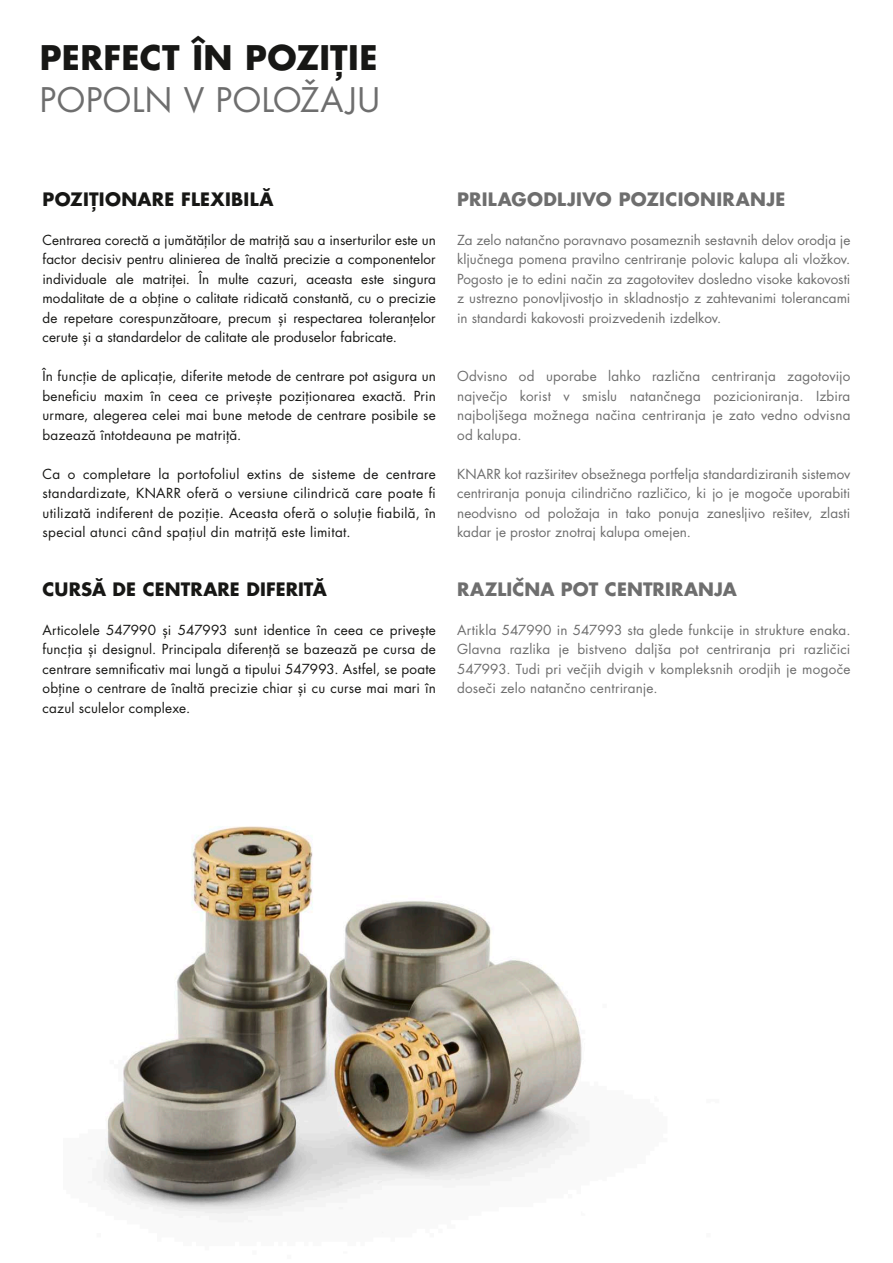
<style>
.page{position:relative;width:893px;height:1263px;background:#fff}
.page>*{position:absolute;margin:0;border:0;box-sizing:border-box;transform-origin:0 0}
.t1{font:700 33px "Futura LT Pro";letter-spacing:.01em;color:#171715}
.t2{font:33px "Futura LT Pro";letter-spacing:.015em;color:#6e6e6e}
.t3{font:700 18px "Futura LT Pro";letter-spacing:.015em;color:#6e6e6e}
.t4{font:700 18px "Futura LT Pro";letter-spacing:.01em;color:#171715}
.t5{font:13.5px/19.5px "Futura LT Pro";letter-spacing:.015em;color:#171715;text-align:justify}
.t6{font:13.5px/19.5px "Futura LT Pro";letter-spacing:.01em;color:#6e6e6e;text-align:justify}
</style>
<div class="page">
<img style="left:88px;top:826px;width:501px;height:407px">
<h1 class="t1" style="left:40px;top:32px;width:339px">PERFECT ÎN POZIȚIE</h1>
<h1 class="t2" style="left:40px;top:77px;width:341px">POPOLN V POLOŽAJU</h1>
<h2 class="t4" style="left:43px;top:185px;width:233px">POZIȚIONARE FLEXIBILĂ</h2>
<p class="t5" style="left:43px;top:230px;width:395px">Centrarea corectă a jumătăților de matriță sau a inserturilor este un factor decisiv pentru alinierea de înaltă precizie a componentelor individuale ale matriței. În multe cazuri, aceasta este singura modalitate de a obține o calitate ridicată constantă, cu o precizie de repetare corespunzătoare, precum și respectarea toleranțelor cerute și a standardelor de calitate ale produselor fabricate.</p>
<p class="t5" style="left:43px;top:366px;width:395px">În funcție de aplicație, diferite metode de centrare pot asigura un beneficiu maxim în ceea ce privește poziționarea exactă. Prin urmare, alegerea celei mai bune metode de centrare posibile se bazează întotdeauna pe matriță.</p>
<p class="t5" style="left:43px;top:464px;width:395px">Ca o completare la portofoliul extins de sisteme de centrare standardizate, KNARR oferă o versiune cilindrică care poate fi utilizată indiferent de poziție. Aceasta oferă o soluție fiabilă, în special atunci când spațiul din matriță este limitat.</p>
<h2 class="t4" style="left:43px;top:575px;width:286px">CURSĂ DE CENTRARE DIFERITĂ</h2>
<p class="t5" style="left:43px;top:620px;width:395px">Articolele 547990 și 547993 sunt identice în ceea ce privește funcția și designul. Principala diferență se bazează pe cursa de centrare semnificativ mai lungă a tipului 547993. Astfel, se poate obține o centrare de înaltă precizie chiar și cu curse mai mari în cazul sculelor complexe.</p>
<h2 class="t3" style="left:457px;top:185px;width:330px">PRILAGODLJIVO POZICIONIRANJE</h2>
<p class="t6" style="left:457px;top:230px;width:395px">Za zelo natančno poravnavo posameznih sestavnih delov orodja je ključnega pomena pravilno centriranje polovic kalupa ali vložkov.<br>Pogosto je to edini način za zagotovitev dosledno visoke kakovosti z ustrezno ponovljivostjo in skladnostjo z zahtevanimi tolerancami in standardi kakovosti proizvedenih izdelkov.</p>
<p class="t6" style="left:457px;top:366px;width:395px">Odvisno od uporabe lahko različna centriranja zagotovijo največjo korist v smislu natančnega pozicioniranja. Izbira najboljšega možnega načina centriranja je zato vedno odvisna od kalupa.</p>
<p class="t6" style="left:457px;top:464px;width:395px">KNARR kot razširitev obsežnega portfelja standardiziranih sistemov centriranja ponuja cilindrično različico, ki jo je mogoče uporabiti neodvisno od položaja in tako ponuja zanesljivo rešitev, zlasti kadar je prostor znotraj kalupa omejen.</p>
<h2 class="t3" style="left:457px;top:575px;width:281px">RAZLIČNA POT CENTRIRANJA</h2>
<p class="t6" style="left:457px;top:620px;width:395px">Artikla 547990 in 547993 sta glede funkcije in strukture enaka.<br>Glavna razlika je bistveno daljša pot centriranja pri različici 547993. Tudi pri večjih dvigih v kompleksnih orodjih je mogoče doseči zelo natančno centriranje.</p>
</div>
